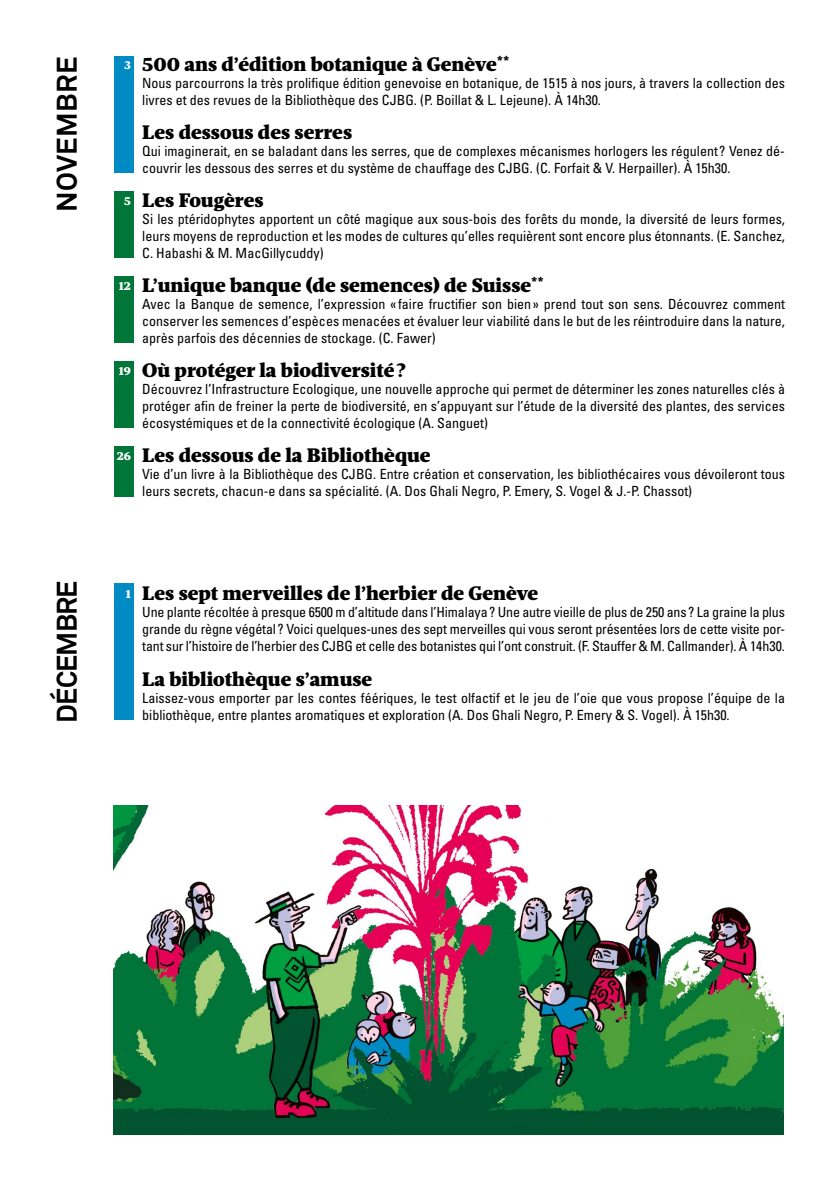
<style>
.page{position:relative;width:840px;height:1191px;background:#fff}
.page>*{position:absolute;margin:0;border:0;box-sizing:border-box;transform-origin:0 0}
.t1{font:700 28px "Akkurat Std";letter-spacing:.01em;color:#000}
.t2{font:700 28px "Akkurat Std";letter-spacing:-.015em;color:#000}
.t3{font:900 20px "Mafra";color:#000}
.t4{font:condensed 14px/17px "Univers";color:#000}
.t5{font:900 12px "Mafra";color:#fff}
</style>
<div class="page">
<div style="left:114px;top:446px;width:20px;height:50px;background:#007639"></div>
<div style="left:114px;top:361px;width:20px;height:66px;background:#007639"></div>
<div style="left:114px;top:56px;width:20px;height:117px;background:#008bc5"></div>
<div style="left:114px;top:192px;width:20px;height:66px;background:#007639"></div>
<div style="left:114px;top:277px;width:20px;height:66px;background:#007639"></div>
<div style="left:114px;top:583px;width:20px;height:137px;background:#008bc5"></div>
<img style="left:113px;top:805px;width:669px;height:329px">
<h1 class="t1" style="left:50px;top:211px;width:156px;rotate:-90deg">NOVEMBRE</h1>
<h2 class="t3" style="left:142px;top:52px;width:368px">500 ans d’édition botanique à Genève<sup>**</sup></h2>
<p class="t5" style="left:124px;top:57px;width:8px">3</p>
<p class="t4" style="left:142px;top:74px;width:644px">Nous parcourrons la très prolifique édition genevoise en botanique, de 1515 à nos jours, à travers la collection des livres et des revues de la Bibliothèque des CJBG. (P. Boillat &amp; L. Lejeune). À 14h30.</p>
<h2 class="t3" style="left:142px;top:120px;width:211px">Les dessous des serres</h2>
<p class="t4" style="left:142px;top:142px;width:643px">Qui imaginerait, en se baladant dans les serres, que de complexes mécanismes horlogers les régulent? Venez dé&shy;couvrir les dessous des serres et du système de chauffage des CJBG. (C. Forfait &amp; V. Herpailler). À 15h30.</p>
<h2 class="t3" style="left:142px;top:188px;width:123px">Les Fougères</h2>
<p class="t4" style="left:142px;top:210px;width:644px;text-align:justify">Si les ptéridophytes apportent un côté magique aux sous-bois des forêts du monde, la diversité de leurs formes, leurs moyens de reproduction et les modes de cultures qu’elles requièrent sont encore plus étonnants. (E. Sanchez, C. Habashi &amp; M. MacGillycuddy)</p>
<h2 class="t3" style="left:142px;top:273px;width:403px">L’unique banque (de semences) de Suisse<sup>**</sup></h2>
<p class="t4" style="left:142px;top:295px;width:644px;text-align:justify">Avec la Banque de semence, l’expression «faire fructifier son bien» prend tout son sens. Découvrez comment conserver les semences d’espèces menacées et évaluer leur viabilité dans le but de les réintroduire dans la nature, après parfois des décennies de stockage. (C. Fawer)</p>
<h2 class="t3" style="left:142px;top:358px;width:265px">Où protéger la biodiversité?</h2>
<p class="t4" style="left:142px;top:380px;width:644px;text-align:justify">Découvrez l’Infrastructure Ecologique, une nouvelle approche qui permet de déterminer les zones naturelles clés à protéger afin de freiner la perte de biodiversité, en s’appuyant sur l’étude de la diversité des plantes, des services écosystémiques et de la connectivité écologique (A. Sanguet)</p>
<h2 class="t3" style="left:142px;top:443px;width:290px">Les dessous de la Bibliothèque</h2>
<p class="t4" style="left:142px;top:465px;width:643px">Vie d’un livre à la Bibliothèque des CJBG. Entre création et conservation, les bibliothécaires vous dévoileront tous leurs secrets, chacun-e dans sa spécialité. (A. Dos Ghali Negro, P. Emery, S. Vogel &amp; J.-P. Chassot)</p>
<p class="t5" style="left:124px;top:193px;width:8px">5</p>
<p class="t5" style="left:119px;top:278px;width:14px">12</p>
<p class="t5" style="left:119px;top:363px;width:14px">19</p>
<p class="t5" style="left:117px;top:448px;width:16px">26</p>
<h1 class="t2" style="left:50px;top:722px;width:144px;rotate:-90deg">DÉCEMBRE</h1>
<h2 class="t3" style="left:142px;top:581px;width:397px">Les sept merveilles de l’herbier de Genève</h2>
<p class="t5" style="left:126px;top:587px;width:7px">1</p>
<p class="t4" style="left:142px;top:603px;width:644px;text-align:justify">Une plante récoltée à presque 6500 m d’altitude dans l’Himalaya? Une autre vieille de plus de 250 ans? La graine la plus grande du règne végétal? Voici quelques-unes des sept merveilles qui vous seront présentées lors de cette visite por&shy;tant sur l’histoire de l’herbier des CJBG et celle des botanistes qui l’ont construit. (F. Stauffer &amp; M. Callmander). À 14h30.</p>
<h2 class="t3" style="left:142px;top:666px;width:231px">La bibliothèque s’amuse</h2>
<p class="t4" style="left:142px;top:688px;width:644px">Laissez-vous emporter par les contes féériques, le test olfactif et le jeu de l’oie que vous propose l’équipe de la bibliothèque, entre plantes aromatiques et exploration (A. Dos Ghali Negro, P. Emery &amp; S. Vogel). À 15h30.</p>
</div>
